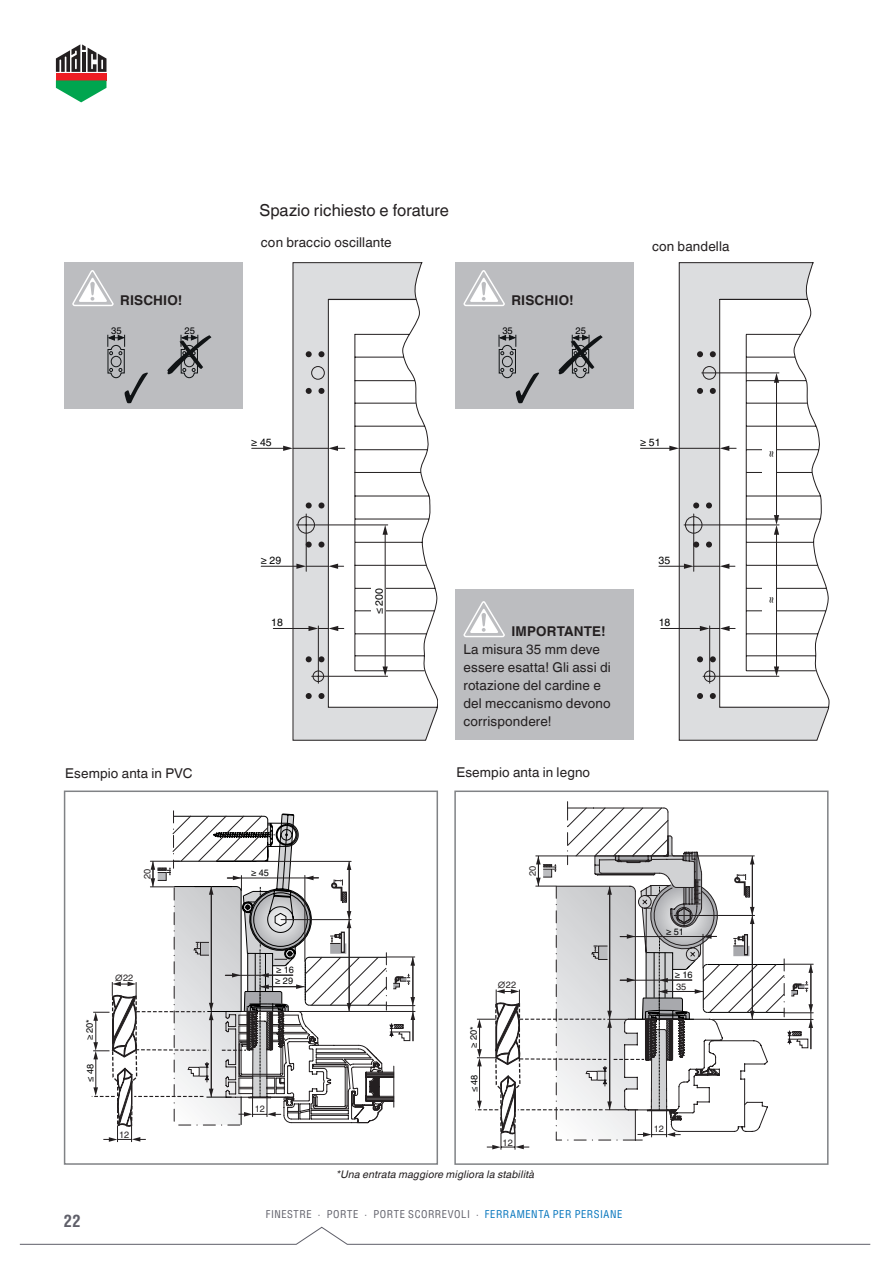
<style>
.page{position:relative;width:893px;height:1263px;background:#fff}
.page>*{position:absolute;margin:0;border:0;box-sizing:border-box;transform-origin:0 0}
.Subheadline{font:16.5px "Helvetica Linotype";color:#231f20}
.t1{font:700 condensed 16.5px "MACO Helvetica";color:#5f5f69}
.Bodytext{font:13.5px/18px "Helvetica Linotype";letter-spacing:.01em;color:#231f20}
.Bodytext-2{font:700 13.5px "Helvetica Linotype";letter-spacing:.01em;color:#231f20}
.t2{font:condensed 10.5px "MACO Helvetica";letter-spacing:.055em;color:#5f5f69}
.Bildbeschreibung{font:italic 10.5px "Helvetica Linotype";letter-spacing:.015em;color:#231f20}
.t3{font:10.5px "Helvetica Linotype";color:#000001}
.t4{font:9.45px "Helvetica Linotype";color:#000001}
.t5{font:9.15px/11.1px "Helvetica Linotype";color:#000001}
.t6{font:9.15px "Helvetica Linotype";color:#231f20}
.s1{color:#0073bc}
</style>
<div class="page">
<svg style="left:19px;top:1226px;width:852px;height:19px"></svg>
<div style="left:56px;top:73px;width:50px;height:7px;background:#ee1d23"></div>
<svg style="left:56px;top:80px;width:50px;height:22px"></svg>
<svg style="left:56px;top:44px;width:50px;height:28px"></svg>
<div style="left:455px;top:262px;width:179px;height:147px;background:#bcbdc0"></div>
<div style="left:64px;top:262px;width:178px;height:147px;background:#bcbdc0"></div>
<svg style="left:679px;top:262px;width:150px;height:478px"></svg>
<svg style="left:697px;top:351px;width:6px;height:6px"></svg>
<svg style="left:710px;top:351px;width:6px;height:6px"></svg>
<svg style="left:697px;top:693px;width:6px;height:6px"></svg>
<svg style="left:710px;top:693px;width:6px;height:6px"></svg>
<div style="left:762px;top:578px;width:15px;height:41px;background:#fff"></div>
<div style="left:762px;top:432px;width:15px;height:41px;background:#fff"></div>
<hr style="left:709px;top:626px;width:1px;height:57px;background:#231f20">
<hr style="left:684px;top:525px;width:95px;height:1px;background:#231f20">
<hr style="left:703px;top:676px;width:76px;height:1px;background:#231f20">
<hr style="left:702px;top:373px;width:77px;height:1px;background:#231f20">
<hr style="left:640px;top:448px;width:31px;height:1px;background:#231f20">
<svg style="left:659px;top:366px;width:77px;height:316px"></svg>
<hr style="left:776px;top:533px;width:1px;height:135px;background:#231f20">
<svg style="left:774px;top:666px;width:5px;height:10px"></svg>
<hr style="left:776px;top:381px;width:1px;height:136px;background:#231f20">
<svg style="left:774px;top:515px;width:5px;height:20px"></svg>
<svg style="left:774px;top:373px;width:5px;height:10px"></svg>
<svg style="left:293px;top:262px;width:145px;height:479px"></svg>
<svg style="left:306px;top:351px;width:6px;height:6px"></svg>
<svg style="left:318px;top:351px;width:6px;height:6px"></svg>
<svg style="left:306px;top:693px;width:6px;height:6px"></svg>
<svg style="left:318px;top:693px;width:6px;height:6px"></svg>
<div style="left:371px;top:578px;width:15px;height:41px;background:#fff"></div>
<hr style="left:261px;top:566px;width:37px;height:1px;background:#231f20">
<hr style="left:318px;top:626px;width:1px;height:57px;background:#231f20">
<hr style="left:297px;top:525px;width:91px;height:1px;background:#231f20">
<hr style="left:312px;top:676px;width:76px;height:1px;background:#231f20">
<hr style="left:273px;top:628px;width:37px;height:1px;background:#231f20">
<hr style="left:252px;top:448px;width:33px;height:1px;background:#231f20">
<svg style="left:283px;top:366px;width:62px;height:316px"></svg>
<hr style="left:385px;top:533px;width:1px;height:135px;background:#231f20">
<svg style="left:383px;top:666px;width:5px;height:10px"></svg>
<svg style="left:383px;top:525px;width:5px;height:10px"></svg>
<svg style="left:498px;top:334px;width:105px;height:69px"></svg>
<svg style="left:107px;top:334px;width:104px;height:69px"></svg>
<svg style="left:475px;top:802px;width:338px;height:348px"></svg>
<div style="left:454px;top:790px;width:374px;height:375px;border:2px solid #808285"></div>
<svg style="left:91px;top:811px;width:324px;height:331px"></svg>
<div style="left:64px;top:790px;width:374px;height:375px;border:2px solid #808285"></div>
<div style="left:455px;top:589px;width:179px;height:150px;background:#bcbdc0"></div>
<svg style="left:463px;top:601px;width:42px;height:36px"></svg>
<svg style="left:463px;top:270px;width:42px;height:36px"></svg>
<svg style="left:72px;top:270px;width:42px;height:36px"></svg>
<p class="Subheadline" style="left:259px;top:200px;width:191px">Spazio richiesto e forature</p>
<p class="Bodytext" style="left:261px;top:233px;width:132px">con braccio oscillante</p>
<p class="Bodytext" style="left:652px;top:237px;width:79px">con bandella</p>
<p class="Bodytext-2" style="left:120px;top:292px;width:64px">RISCHIO!</p>
<p class="Bodytext-2" style="left:511px;top:292px;width:64px">RISCHIO!</p>
<p class="t4" style="left:111px;top:325px;width:12px">35</p>
<p class="t4" style="left:184px;top:325px;width:12px">25</p>
<p class="t4" style="left:502px;top:325px;width:12px">35</p>
<p class="t4" style="left:576px;top:325px;width:12px">25</p>
<p class="t3" style="left:251px;top:436px;width:22px">≥ 45</p>
<p class="t3" style="left:640px;top:436px;width:22px">≥ 51</p>
<p class="t3" style="left:261px;top:554px;width:22px">≥ 29</p>
<p class="t3" style="left:271px;top:617px;width:13px">18</p>
<p class="t3" style="left:373px;top:614px;width:28px;rotate:-90deg">≤ 200</p>
<p class="Bodytext-2" style="left:511px;top:623px;width:96px">IMPORTANTE!</p>
<p class="Bodytext" style="left:463px;top:640px;width:149px">La misura 35 mm deve essere esatta! Gli assi di rotazione del cardine e del meccanismo devono corrispondere!</p>
<p class="Bodytext" style="left:65px;top:764px;width:129px">Esempio anta in PVC</p>
<p class="Bodytext" style="left:456px;top:764px;width:135px">Esempio anta in legno</p>
<p class="t6" style="left:142px;top:879px;width:12px;rotate:-90deg">20</p>
<p class="t5" style="left:251px;top:868px;width:19px">≥ 45</p>
<p class="t6" style="left:527px;top:876px;width:12px;rotate:-90deg">20</p>
<p class="t3" style="left:658px;top:554px;width:13px">35</p>
<p class="t3" style="left:659px;top:617px;width:13px">18</p>
<p class="t5" style="left:666px;top:926px;width:19px">≥ 51</p>
<p class="t5" style="left:84px;top:1040px;width:23px;rotate:-90deg">≥ 20*</p>
<p class="t5" style="left:85px;top:1082px;width:19px;rotate:-90deg">≤ 48</p>
<p class="t6" style="left:115px;top:972px;width:20px">∅22</p>
<p class="t6" style="left:119px;top:1129px;width:12px">12</p>
<p class="t1" style="left:64px;top:1210px;width:18px">22</p>
<p class="t5" style="left:275px;top:964px;width:20px">≥ 16 ≥ 29</p>
<p class="t6" style="left:255px;top:1103px;width:12px">12</p>
<p class="t5" style="left:675px;top:969px;width:19px">≥ 16</p>
<p class="t5" style="left:468px;top:1047px;width:23px;rotate:-90deg">≥ 20*</p>
<p class="t5" style="left:469px;top:1092px;width:19px;rotate:-90deg">≤ 48</p>
<p class="t6" style="left:498px;top:980px;width:20px">∅22</p>
<p class="t6" style="left:676px;top:981px;width:12px">35</p>
<p class="t6" style="left:503px;top:1137px;width:12px">12</p>
<p class="t6" style="left:654px;top:1123px;width:12px">12</p>
<p class="Bildbeschreibung" style="left:337px;top:1168px;width:200px">*Una entrata maggiore migliora la stabilità</p>
<p class="t2" style="left:266px;top:1208px;width:358px">FINESTRE · PORTE · PORTE SCORREVOLI · <span class="s1">FERRAMENTA PER PERSIANE</span></p>
<p class="t3" style="left:764px;top:457px;width:8px;rotate:-90deg">≈</p>
<p class="t3" style="left:764px;top:603px;width:8px;rotate:-90deg">≈</p>
</div>
